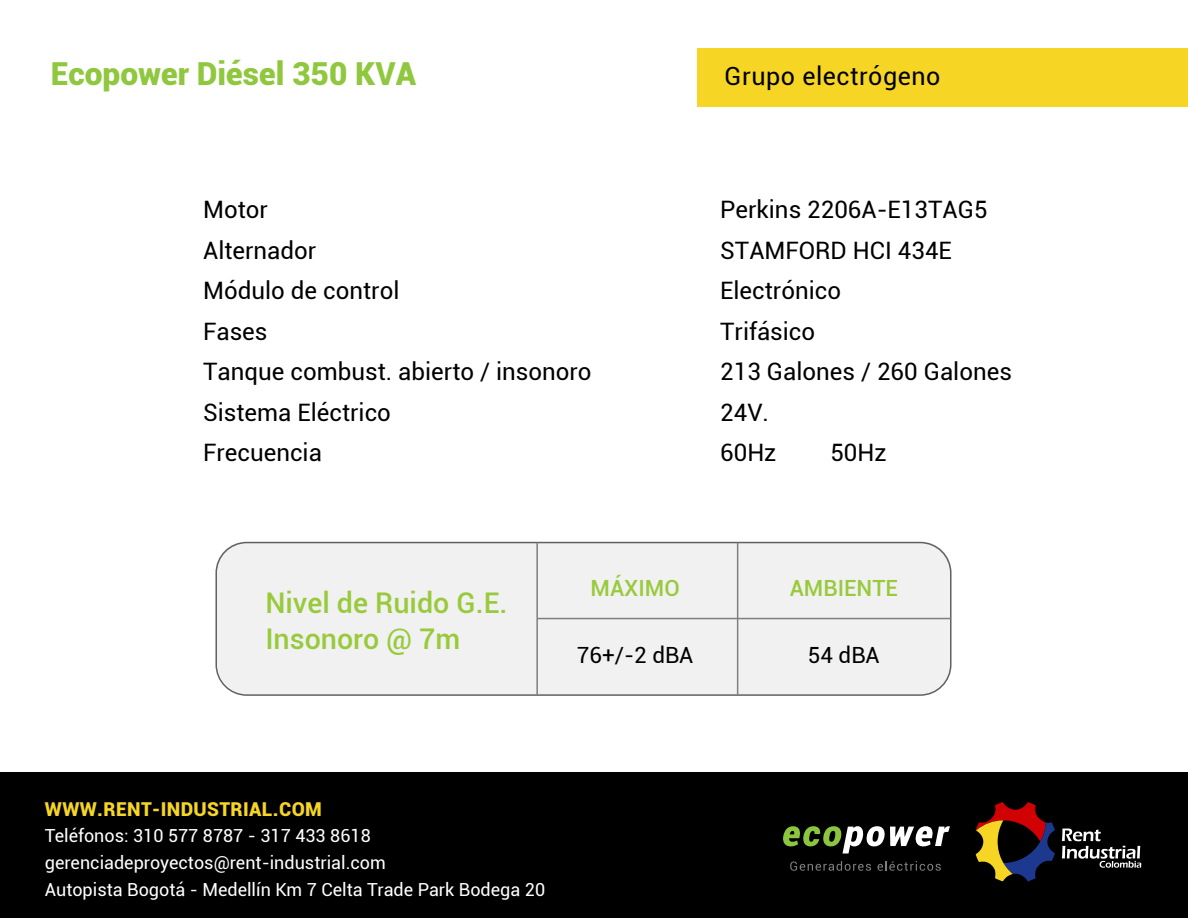
<style>
.page{position:relative;width:1188px;height:918px;background:#fff}
.page>*{position:absolute;margin:0;border:0;box-sizing:border-box;transform-origin:0 0}
.t1{font:900 31.65px "Roboto";color:#8fc73e}
.t2{font:500 28.5px/35.4px "Roboto";color:#98ca3c}
.t3{font:25.05px "Roboto";letter-spacing:.02em;color:#000}
.t4{font:24px/40.5px "Roboto";color:#000}
.t5{font:500 22.35px "Roboto";color:#98ca3c}
.t6{font:22.35px "Roboto";color:#000}
.t7{font:900 19.2px "Roboto";letter-spacing:.02em;color:#f6d524}
.t8{font:18px/27px "Roboto";color:#fff}
</style>
<div class="page">
<div style="left:698px;top:48px;width:490px;height:58px;background:#f6d524"></div>
<div style="left:218px;top:542px;width:731px;height:151px;background:#f1f1f1"></div>
<div style="left:215px;top:542px;width:737px;height:154px;border:2px solid #606060;border-radius:31px"></div>
<hr style="left:537px;top:618px;width:414px;height:1px;background:#7f7f7e">
<hr style="left:536px;top:543px;width:2px;height:152px;background:#7f7f7e">
<hr style="left:737px;top:543px;width:1px;height:152px;background:#7f7f7e">
<div style="left:0;top:773px;width:1188px;height:145px;background:#000"></div>
<svg style="left:1062px;top:829px;width:79px;height:39px"></svg>
<svg style="left:976px;top:802px;width:79px;height:79px"></svg>
<svg style="left:790px;top:861px;width:81px;height:10px"></svg>
<svg style="left:877px;top:861px;width:64px;height:10px"></svg>
<svg style="left:783px;top:826px;width:167px;height:28px"></svg>
<h1 class="t1" style="left:51px;top:52px;width:367px">Ecopower Diésel 350 KVA</h1>
<p class="t3" style="left:725px;top:59px;width:217px">Grupo electrógeno</p>
<p class="t4" style="left:203px;top:188px;width:390px">Motor<br>Alternador<br>Módulo de control<br>Fases<br>Tanque combust. abierto / insonoro<br>Sistema Eléctrico<br>Frecuencia</p>
<p class="t4" style="left:720px;top:188px;width:293px">Perkins 2206A-E13TAG5<br>STAMFORD HCI 434E<br>Electrónico<br>Trifásico<br>213 Galones / 260 Galones<br>24V.<br>60Hz</p>
<p class="t4" style="left:830px;top:432px;width:58px">50Hz</p>
<p class="t2" style="left:265px;top:584px;width:244px">Nivel de Ruido G.E.<br>Insonoro @ 7m</p>
<p class="t5" style="left:591px;top:572px;width:91px">MÁXIMO</p>
<p class="t5" style="left:790px;top:572px;width:110px">AMBIENTE</p>
<p class="t6" style="left:577px;top:639px;width:118px">76+/-2 dBA</p>
<p class="t6" style="left:808px;top:639px;width:73px">54 dBA</p>
<p class="t7" style="left:45px;top:795px;width:278px">WWW.RENT-INDUSTRIAL.COM</p>
<p class="t8" style="left:45px;top:821px;width:502px">Teléfonos: 310 577 8787 - 317 433 8618 gerenciadeproyectos@rent-industrial.com<br>Autopista Bogotá - Medellín Km 7 Celta Trade Park Bodega 20</p>
</div>
